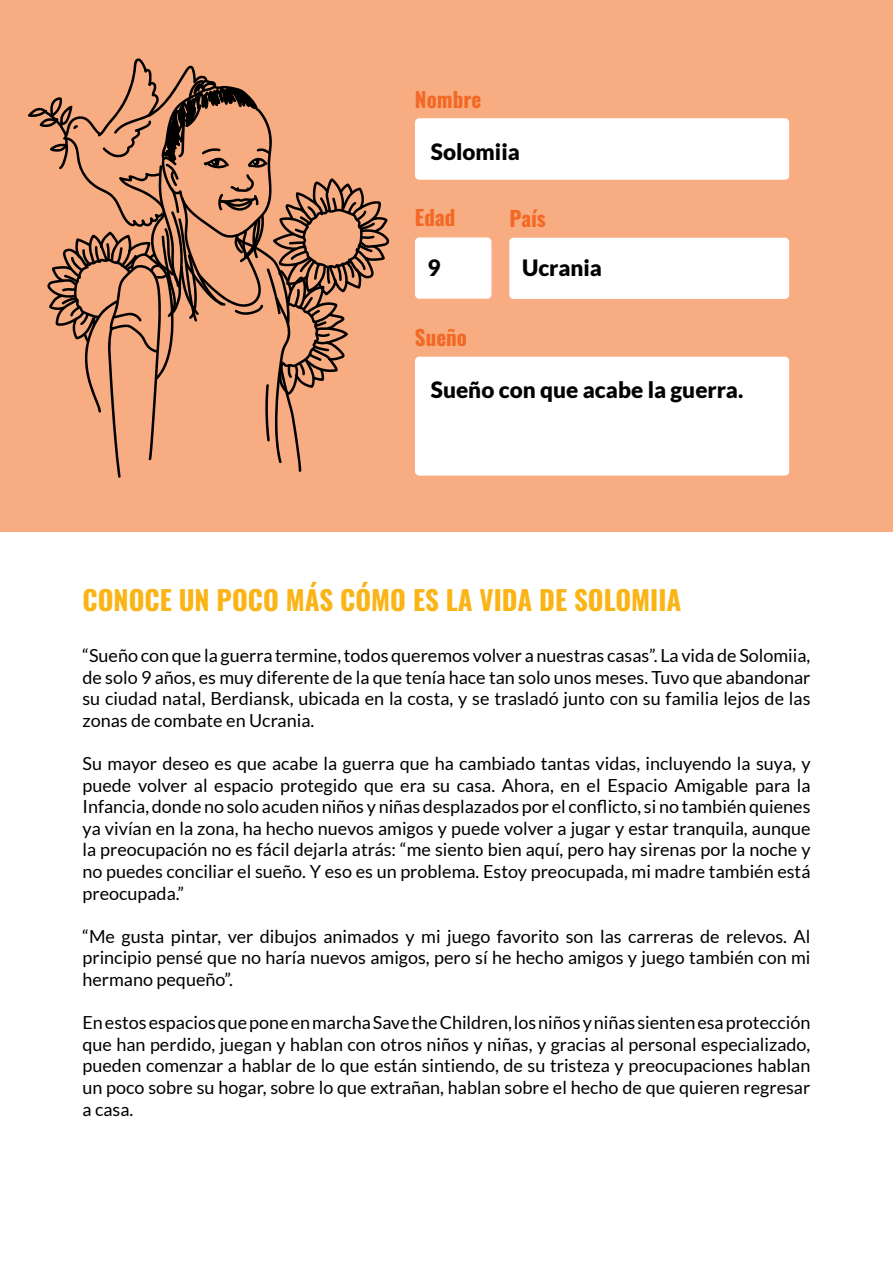
<style>
.page{position:relative;width:893px;height:1263px;background:#fff}
.page>*{position:absolute;margin:0;border:0;box-sizing:border-box;transform-origin:0 0}
.t1{font:27px "Oswald";color:#fbb416}
.t2{font:900 22.5px "Lato";color:#000}
.t3{font:21px "Oswald";color:#f36824}
.t4{font:18px/21.6px "Lato";color:#000;text-align:justify}
</style>
<div class="page">
<div style="left:0;top:0;width:893px;height:531px;background:#f8ac81"></div>
<div style="left:415px;top:118px;width:374px;height:62px;background:#fff;border-radius:4px"></div>
<div style="left:415px;top:237px;width:76px;height:62px;background:#fff;border-radius:4px"></div>
<div style="left:509px;top:238px;width:280px;height:61px;background:#fff;border-radius:4px"></div>
<div style="left:415px;top:357px;width:374px;height:119px;background:#fff;border-radius:4px"></div>
<svg style="left:28px;top:58px;width:362px;height:420px"></svg>
<p class="t3" style="left:415px;top:80px;width:68px">Nombre</p>
<p class="t2" style="left:431px;top:138px;width:91px">Solomiia</p>
<p class="t3" style="left:415px;top:199px;width:42px">Edad</p>
<p class="t3" style="left:509px;top:199px;width:38px">País</p>
<p class="t2" style="left:427px;top:254px;width:15px">9</p>
<p class="t2" style="left:522px;top:254px;width:82px">Ucrania</p>
<p class="t3" style="left:415px;top:318px;width:54px">Sueño</p>
<p class="t2" style="left:431px;top:377px;width:314px">Sueño con que acabe la guerra.</p>
<p class="t1" style="left:82px;top:576px;width:600px">CONOCE UN POCO MÁS CÓMO ES LA VIDA DE SOLOMIIA</p>
<p class="t4" style="left:82px;top:645px;width:729px">“Sueño con que la guerra termine, todos queremos volver a nuestras casas”. La vida de Solomiia, de solo 9 años, es muy diferente de la que tenía hace tan solo unos meses. Tuvo que abandonar su ciudad natal, Berdiansk, ubicada en la costa, y se trasladó junto con su familia lejos de las zonas de combate en Ucrania.</p>
<p class="t4" style="left:82px;top:753px;width:730px">Su mayor deseo es que acabe la guerra que ha cambiado tantas vidas, incluyendo la suya, y puede volver al espacio protegido que era su casa. Ahora, en el Espacio Amigable para la Infancia, donde no solo acuden niños y niñas desplazados por el conflicto, si no también quienes ya vivían en la zona, ha hecho nuevos amigos y puede volver a jugar y estar tranquila, aunque la preocupación no es fácil dejarla atrás: “me siento bien aquí, pero hay sirenas por la noche y no puedes conciliar el sueño. Y eso es un problema. Estoy preocupada, mi madre también está preocupada.”</p>
<p class="t4" style="left:82px;top:925px;width:729px">“Me gusta pintar, ver dibujos animados y mi juego favorito son las carreras de relevos. Al principio pensé que no haría nuevos amigos, pero sí he hecho amigos y juego también con mi hermano pequeño”.</p>
<p class="t4" style="left:82px;top:1012px;width:729px">En estos espacios que pone en marcha Save the Children, los niños y niñas sienten esa protección que han perdido, juegan y hablan con otros niños y niñas, y gracias al personal especializado, pueden comenzar a hablar de lo que están sintiendo, de su tristeza y preocupaciones hablan un poco sobre su hogar, sobre lo que extrañan, hablan sobre el hecho de que quieren regresar a casa.</p>
</div>
